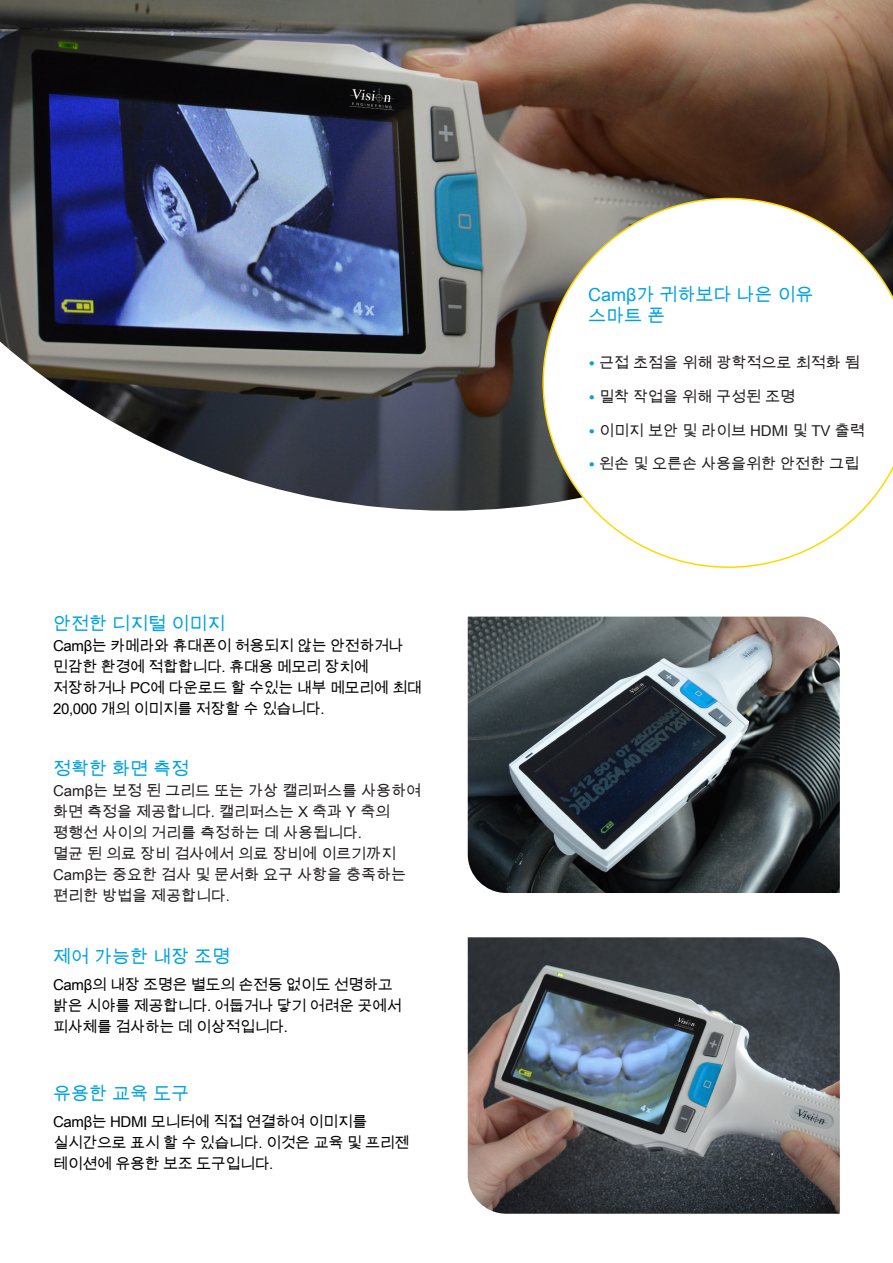
<style>
.page{position:relative;width:893px;height:1263px;background:#fff}
.page>*{position:absolute;margin:0;border:0;box-sizing:border-box;transform-origin:0 0}
.t1{font:18px/21px "Arial Unicode MS";color:#00a2df}
.t2{font:15px/21px "Arial Unicode MS";letter-spacing:-.025em;color:#000}
.t3{font:15px/21px "Arial Unicode MS";letter-spacing:-.005em;color:#231f20}
.s1{font-family:"Calibri";font-weight:300;color:#00a2df}
</style>
<div class="page">
<img style="left:468px;top:617px;width:372px;height:276px">
<img style="left:468px;top:937px;width:372px;height:277px">
<img style="left:0;top:0;width:893px;height:511px">
<svg style="left:542px;top:198px;width:351px;height:370px"></svg>
<p class="t1" style="left:53px;top:613px;width:174px">안전한 디지털 이미지</p>
<p class="t2" style="left:53px;top:635px;width:370px">Camβ는 카메라와 휴대폰이 허용되지 않는 안전하거나 민감한 환경에 적합합니다. 휴대용 메모리 장치에 저장하거나 PC에 다운로드 할 수있는 내부 메모리에 최대<br>20,000 개의 이미지를 저장할 수 있습니다.</p>
<p class="t1" style="left:53px;top:758px;width:138px">정확한 화면 측정</p>
<p class="t3" style="left:53px;top:780px;width:369px">Camβ는 보정 된 그리드 또는 가상 캘리퍼스를 사용하여 화면 측정을 제공합니다. 캘리퍼스는 X 축과 Y 축의 평행선 사이의 거리를 측정하는 데 사용됩니다.<br>멸균 된 의료 장비 검사에서 의료 장비에 이르기까지<br>Camβ는 중요한 검사 및 문서화 요구 사항을 충족하는 편리한 방법을 제공합니다.</p>
<p class="t1" style="left:53px;top:946px;width:179px">제어 가능한 내장 조명</p>
<p class="t2" style="left:53px;top:974px;width:350px">Camβ의 내장 조명은 별도의 손전등 없이도 선명하고 밝은 시야를 제공합니다. 어둡거나 닿기 어려운 곳에서 피사체를 검사하는 데 이상적입니다.</p>
<p class="t1" style="left:53px;top:1083px;width:138px">유용한 교육 도구</p>
<p class="t2" style="left:53px;top:1111px;width:358px">Camβ는 HDMI 모니터에 직접 연결하여 이미지를 실시간으로 표시 할 수 있습니다. 이것은 교육 및 프리젠 테이션에 유용한 보조 도구입니다.</p>
<p class="t1" style="left:588px;top:284px;width:227px">Camβ가 귀하보다 나은 이유 스마트 폰</p>
<p class="t3" style="left:588px;top:352px;width:273px"><span class="s1">•</span> 근접 초점을 위해 광학적으로 최적화 됨</p>
<p class="t3" style="left:588px;top:386px;width:208px"><span class="s1">•</span> 밀착 작업을 위해 구성된 조명</p>
<p class="t3" style="left:588px;top:420px;width:278px"><span class="s1">•</span> 이미지 보안 및 라이브 HDMI 및 TV 출력</p>
<p class="t3" style="left:588px;top:453px;width:272px"><span class="s1">•</span> 왼손 및 오른손 사용을위한 안전한 그립</p>
</div>
